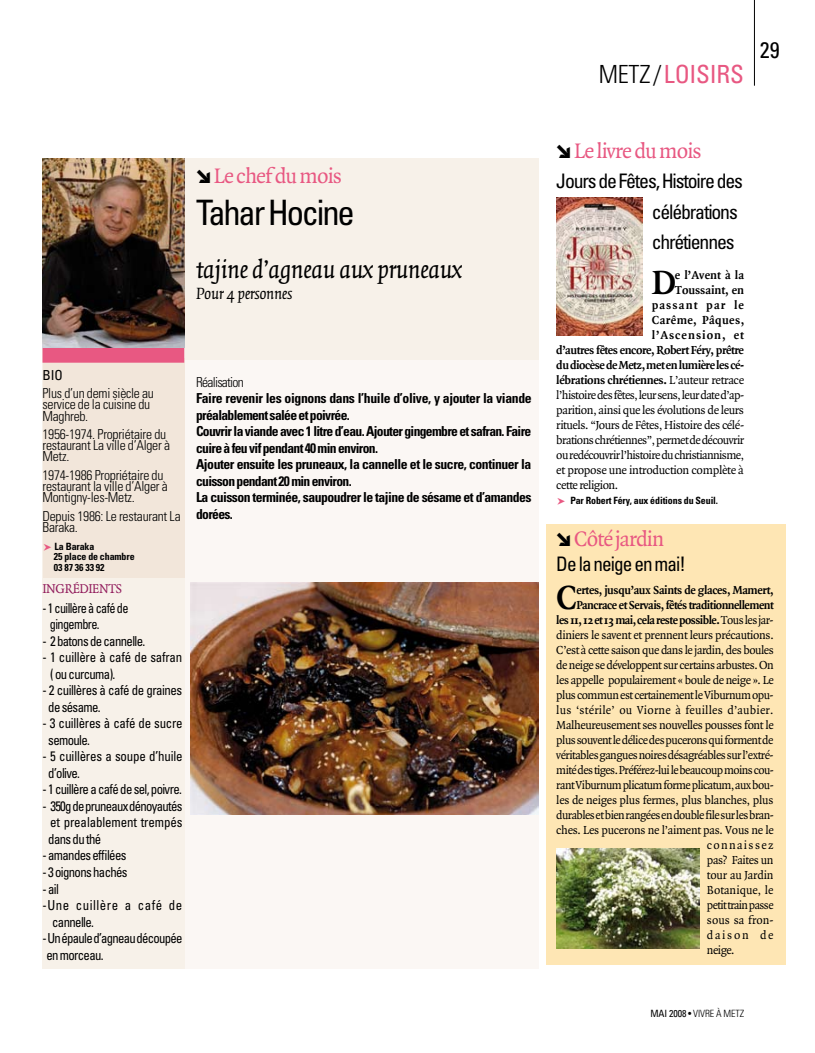
<style>
.page{position:relative;width:815px;height:1053px;background:#fff}
.page>*{position:absolute;margin:0;border:0;box-sizing:border-box;transform-origin:0 0}
.t1{font:700 35.88px "Quadraat";color:#000}
.t2{font:condensed 35px "Univers";letter-spacing:-.065em;color:#000}
.t3{font:italic 27.5px "Quadraat";letter-spacing:-.025em;color:#000}
.t4{font:condensed 25px "Univers";letter-spacing:-.01em;color:#e85882}
.t5{font:22.5px "Quadraat";letter-spacing:-.04em;color:#e85882}
.t6{font:condensed 22.5px "Univers";color:#000}
.t7{font:condensed 20px/30px "Univers";letter-spacing:-.06em;color:#000}
.t8{font:condensed 20px "Univers";letter-spacing:-.06em;color:#000;scale:.96 1}
.t9{font:italic 17.5px "Quadraat";letter-spacing:-.025em;color:#000}
.t10{font:700 condensed 13.75px/16.5px "Univers";letter-spacing:-.04em;color:#000}
.t11{font:300 condensed 13.75px/11.2px "Univers";letter-spacing:-.02em;color:#000}
.t12{font:condensed 13.75px/16.5px "Univers";letter-spacing:-.05em;color:#000;text-align:justify;scale:.93 1}
.t13{font:condensed 13.75px/16.5px "Univers";letter-spacing:-.015em;color:#000;scale:.94 1}
.t14{font:condensed 13.75px/16.5px "Univers";letter-spacing:-.05em;color:#000;scale:.92 1}
.t15{font:condensed 13.75px/16.5px "Univers";letter-spacing:-.05em;color:#000;scale:.94 1}
.t16{font:condensed 13.75px/16.5px "Univers";letter-spacing:-.02em;color:#000;scale:.94 1}
.t17{font:condensed 13.75px/16.5px "Univers";letter-spacing:-.05em;color:#000;scale:.89 1}
.t18{font:condensed 13.75px "Univers";letter-spacing:.04em;color:#000;scale:.94 1}
.t19{font:300 condensed 13.75px "Univers";letter-spacing:-.055em;color:#000}
.t20{font:13.75px "Quadraat";color:#911c5c}
.t21{font:condensed 13.75px "Univers";letter-spacing:-.05em;color:#000}
.t22{font:12.5px "Quadraat";letter-spacing:-.04em;color:#000}
.t23{font:700 12.5px "Quadraat";letter-spacing:-.035em;color:#000}
.t24{font:12.5px "Quadraat";letter-spacing:-.04em;color:#000;scale:.96 1}
.t25{font:12.5px "Quadraat";letter-spacing:-.02em;color:#000}
.t26{font:12.5px "Quadraat";letter-spacing:.02em;color:#000}
.t27{font:12.5px "Quadraat";letter-spacing:.005em;color:#000}
.t28{font:12.5px "Quadraat";letter-spacing:-.01em;color:#000}
.t29{font:12.5px "Quadraat";letter-spacing:.11em;color:#000}
.t30{font:12.5px "Quadraat";letter-spacing:.14em;color:#000}
.t31{font:700 condensed 10px/10.6px "Univers";letter-spacing:-.01em;color:#000}
.t32{font:300 condensed 10px "Univers";letter-spacing:-.01em;color:#000}
.t33{font:condensed 10px "Univers";color:#000}
.s1{font-family:"Fleches Left Right";color:#000}
.s2{font-family:"Fleches Left Right";font-weight:400;font-stretch:normal;font-size:13.75px;color:#e85882}
.s3{font-weight:300;color:#000}
.s4{font-weight:400}
</style>
<div class="page">
<hr style="left:754px;top:0;width:1px;height:86px;background:#000">
<div style="left:546px;top:524px;width:239px;height:440px;background:#fee6b4"></div>
<div style="left:43px;top:158px;width:496px;height:810px;background:#f7f1e9"></div>
<div style="left:185px;top:361px;width:354px;height:607px;background:#fbf7f4"></div>
<div style="left:43px;top:358px;width:142px;height:220px;background:#f2e6da"></div>
<div style="left:43px;top:347px;width:141px;height:15px;background:#e85882"></div>
<img style="left:556px;top:198px;width:86px;height:137px">
<img style="left:43px;top:159px;width:141px;height:188px">
<img style="left:191px;top:582px;width:348px;height:232px">
<img style="left:556px;top:848px;width:143px;height:100px">
<h3 class="t5" style="left:196px;top:164px;width:148px"><span class="s1">c</span>Le chef du mois</h3>
<h2 class="t2" style="left:196px;top:191px;width:160px">Tahar Hocine</h2>
<h3 class="t3" style="left:196px;top:255px;width:268px">tajine d’agneau aux pruneaux</h3>
<h3 class="t9" style="left:196px;top:284px;width:98px">Pour 4 personnes</h3>
<p class="t21" style="left:43px;top:366px;width:7px">bio</p>
<p class="t11" style="left:43px;top:387px;width:113px">Plus d’un demi siècle au service de la cuisine du<br>Maghreb.</p>
<p class="t11" style="left:43px;top:428px;width:129px">1956-1974. Propriétaire du restaurant La ville d’Alger à<br>Metz.</p>
<p class="t11" style="left:43px;top:469px;width:127px">1974-1986 Propriétaire du restaurant la ville d’Alger à<br>Montigny-les-Metz.</p>
<p class="t11" style="left:43px;top:510px;width:140px">Depuis 1986: Le restaurant La<br>Baraka.</p>
<p class="t31" style="left:54px;top:540px;width:82px;text-indent:-11px"><span class="s2">z</span> La Baraka<br>25 place de chambre<br>03 87 36 33 92</p>
<p class="t20" style="left:43px;top:581px;width:13px">Ingrédients</p>
<p class="t17" style="left:50px;top:599px;width:90px;text-indent:-7px">- 1 cuillère à café de gingembre.</p>
<p class="t12" style="left:43px;top:632px;width:112px">- 2 batons de cannelle.</p>
<p class="t13" style="left:50px;top:649px;width:142px;text-indent:-8px">- 1 cuillère à café de safran ( ou curcuma).</p>
<p class="t15" style="left:48px;top:682px;width:144px;text-indent:-6px">- 2 cuillères à café de graines de sésame.</p>
<p class="t16" style="left:48px;top:715px;width:144px;text-indent:-6px">- 3 cuillères à café de sucre semoule.</p>
<p class="t13" style="left:48px;top:748px;width:144px;text-indent:-6px">- 5 cuillères a soupe d’huile d’olive.</p>
<p class="t12" style="left:43px;top:781px;width:151px">- 1 cuillère a café de sel, poivre.</p>
<p class="t12" style="left:48px;top:797px;width:146px;text-indent:-6px">- 350g de pruneaux dénoyautés et prealablement trempés dans du thé</p>
<p class="t12" style="left:43px;top:847px;width:92px">- amandes effilées</p>
<p class="t12" style="left:43px;top:863px;width:93px">- 3 oignons hachés</p>
<p class="t12" style="left:43px;top:880px;width:19px">- ail</p>
<p class="t18" style="left:43px;top:896px;width:150px">-Une cuillère a café de</p>
<p class="t12" style="left:52px;top:913px;width:47px">cannelle.</p>
<p class="t14" style="left:43px;top:929px;width:154px">- Un épaule d’agneau découpée en morceau.</p>
<p class="t19" style="left:196px;top:373px;width:49px">Réalisation</p>
<p class="t10" style="left:196px;top:390px;width:337px">Faire revenir les oignons dans l’huile d’olive, y ajouter la viande préalablement salée et poivrée.<br>Couvrir la viande avec 1 litre d’eau. Ajouter gingembre et safran. Faire cuire à feu vif pendant 40 min environ.<br>Ajouter ensuite les pruneaux, la cannelle et le sucre, continuer la cuisson pendant 20 min environ.<br>La cuisson terminée, saupoudrer le tajine de sésame et d’amandes dorées.</p>
<h3 class="t4" style="left:599px;top:58px;width:146px"><span class="s3">METZ /</span>LOISIRS</h3>
<h3 class="t6" style="left:760px;top:35px;width:21px">29</h3>
<h3 class="t5" style="left:556px;top:140px;width:147px"><span class="s1">c</span>Le livre du mois</h3>
<h3 class="t7" style="left:652px;top:166px;width:93px;text-indent:-95px">Jours de Fêtes, Histoire des célébrations chrétiennes</h3>
<h1 class="t1" style="left:652px;top:264px;width:24px">D</h1>
<p class="t23" style="left:675px;top:268px;width:71px">e l’Avent à la</p>
<p class="t23" style="left:675px;top:283px;width:71px">Toussaint, en</p>
<p class="t23" style="left:652px;top:298px;width:94px">passant par le</p>
<p class="t23" style="left:652px;top:313px;width:94px">Carême, Pâques,</p>
<p class="t23" style="left:652px;top:328px;width:94px">l’Ascension, et</p>
<p class="t23" style="left:556px;top:343px;width:189px">d’autres fêtes encore, Robert Féry, prêtre</p>
<p class="t23" style="left:556px;top:358px;width:189px">du diocèse de Metz, met en lumière les cé-</p>
<p class="t23" style="left:556px;top:373px;width:189px">lébrations chrétiennes. <span class="s4">L’auteur retrace</span></p>
<p class="t22" style="left:556px;top:388px;width:189px">l’histoire des fêtes, leur sens, leur date d’ap-</p>
<p class="t22" style="left:556px;top:403px;width:189px">parition, ainsi que les évolutions de leurs</p>
<p class="t22" style="left:556px;top:418px;width:189px">rituels. “Jours de Fêtes, Histoire des célé-</p>
<p class="t22" style="left:556px;top:433px;width:189px">brations chrétiennes”, permet de découvrir</p>
<p class="t22" style="left:556px;top:448px;width:189px">ou redécouvrir l’histoire du christiannisme,</p>
<p class="t22" style="left:556px;top:463px;width:189px">et propose une introduction complète à</p>
<p class="t22" style="left:556px;top:478px;width:64px">cette religion.</p>
<p class="t31" style="left:556px;top:494px;width:163px"><span class="s2">z</span> Par Robert Féry, aux éditions du Seuil.</p>
<h3 class="t5" style="left:556px;top:526px;width:109px"><span class="s1">c</span>Côté jardin</h3>
<h3 class="t8" style="left:556px;top:551px;width:137px">De la neige en mai!</h3>
<h1 class="t1" style="left:556px;top:579px;width:23px">C</h1>
<p class="t23" style="left:576px;top:583px;width:199px">ertes, jusqu’aux Saints de glaces, Mamert,</p>
<p class="t23" style="left:576px;top:598px;width:199px">Pancrace et Servais, fêtés traditionnellement</p>
<p class="t23" style="left:556px;top:613px;width:219px">les 11, 12 et 13 mai, cela reste possible. <span class="s4">Tous les jar-</span></p>
<p class="t22" style="left:556px;top:628px;width:219px">diniers le savent et prennent leurs précautions.</p>
<p class="t22" style="left:556px;top:643px;width:219px">C’est à cette saison que dans le jardin, des boules</p>
<p class="t22" style="left:556px;top:658px;width:219px">de neige se développent sur certains arbustes. On</p>
<p class="t22" style="left:556px;top:673px;width:219px">les appelle populairement « boule de neige ». Le</p>
<p class="t22" style="left:556px;top:688px;width:219px">plus commun est certainement le Viburnum opu-</p>
<p class="t26" style="left:556px;top:703px;width:219px">lus ‘stérile’ ou Viorne à feuilles d’aubier.</p>
<p class="t22" style="left:556px;top:718px;width:219px">Malheureusement ses nouvelles pousses font le</p>
<p class="t22" style="left:556px;top:733px;width:219px">plus souvent le délice des pucerons qui forment de</p>
<p class="t22" style="left:556px;top:748px;width:219px">véritables gangues noires désagréables sur l’extré-</p>
<p class="t24" style="left:556px;top:763px;width:228px">mité des tiges. Préférez-lui le beaucoup moins cou-</p>
<p class="t22" style="left:556px;top:778px;width:219px">rant Viburnum plicatum forme plicatum, aux bou-</p>
<p class="t25" style="left:556px;top:793px;width:219px">les de neiges plus fermes, plus blanches, plus</p>
<p class="t24" style="left:556px;top:808px;width:228px">durables et bien rangées en double file sur les bran-</p>
<p class="t25" style="left:556px;top:823px;width:219px">ches. Les pucerons ne l’aiment pas. Vous ne le</p>
<p class="t29" style="left:707px;top:838px;width:68px">connaissez</p>
<p class="t22" style="left:707px;top:853px;width:68px">pas? Faites un</p>
<p class="t28" style="left:707px;top:868px;width:68px">tour au Jardin</p>
<p class="t27" style="left:707px;top:883px;width:68px">Botanique, le</p>
<p class="t24" style="left:707px;top:898px;width:71px">petit train passe</p>
<p class="t27" style="left:707px;top:913px;width:68px">sous sa fron-</p>
<p class="t30" style="left:707px;top:928px;width:68px">daison de</p>
<p class="t22" style="left:707px;top:943px;width:29px">neige.</p>
<p class="t33" style="left:650px;top:1006px;width:7px">mai</p>
<p class="t32" style="left:669px;top:1007px;width:77px"><span class="s4">2008 •</span> Vivre à Metz</p>
</div>
